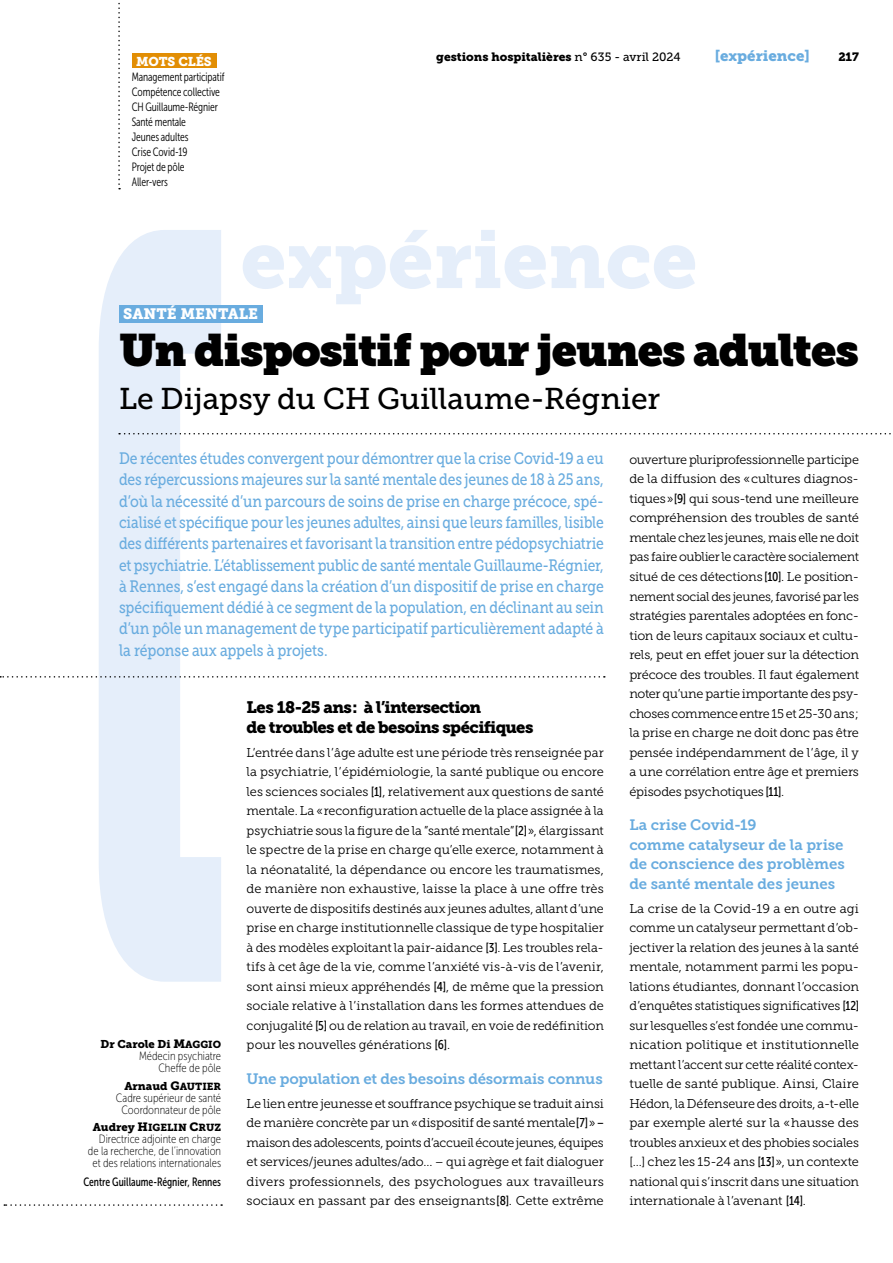
<style>
.page{position:relative;width:893px;height:1263px;background:#fff}
.page>*{position:absolute;margin:0;border:0;box-sizing:border-box;transform-origin:0 0}
.t1{font:81.3px "Museo Slab 900";color:#e5eefa}
.t2{font:45px "Museo Slab";letter-spacing:-.025em;color:#000}
.t3{font:30px "Museo Slab 500";color:#000}
.t4{font:16.5px/21.3px "Museo Slab 500";letter-spacing:-.01em;color:#69acdf;text-align:justify;scale:.85 1}
.t5{font:16.5px/19.5px "Museo Slab 900";letter-spacing:-.035em;color:#000}
.t6{font:15px/19.5px "Museo Slab 700";letter-spacing:-.01em;color:#69acdf}
.t7{font:15px "Museo Slab 900";color:#69acdf}
.t8{font:15px "Museo Slab 900";color:#fff}
.t9{font:12.75px/19.5px "Museo Slab 300";letter-spacing:-.005em;color:#000;text-align:justify}
.t10{font:12.75px "Museo Slab 900 SC850";letter-spacing:-.01em;color:#fff}
.t11{font:12px/12px "Museo Sans Cond 100";color:#000;text-align:right}
.t12{font:12px/15px "Museo Sans Cond 300";letter-spacing:-.01em;color:#000;scale:.9 1}
.t13{font:12px "Museo Slab 900";color:#000}
.t14{font:12px "Museo Sans Cond 500";color:#000;scale:.9 1}
.t15{font:11.25px "Museo Slab 900";color:#000}
.t16{font:10.2px "Museo Slab 900 SC850";color:#000}
.s1{font-family:"Museo Slab 500"}
.s2{font-family:"Museo Sans Cond 500"}
.s3{font-family:"Museo Slab 900 SC850";font-size:12px}
.s4{font-family:"Museo Slab 900 SC850";font-size:10.2px}
.s5{font-family:"Museo Slab 900";font-size:11.25px}
.s6{font-size:12px}
</style>
<div class="page">
<svg style="left:99px;top:230px;width:122px;height:752px;fill:#e5eefa"></svg>
<div style="left:132px;top:54px;width:84px;height:14px;background:#e28e04"></div>
<svg style="left:118px;top:2px;width:2px;height:187px"></svg>
<div style="left:119px;top:305px;width:143px;height:17px;background:#69acdf"></div>
<svg style="left:119px;top:433px;width:772px;height:1px"></svg>
<svg style="left:0;top:676px;width:605px;height:2px"></svg>
<svg style="left:4px;top:1204px;width:218px;height:2px"></svg>
<p class="t10" style="left:136px;top:54px;width:77px">MOTS CLÉS</p>
<p class="t13" style="left:436px;top:50px;width:246px">gestions hospitalières <span class="s1">n° 635 - avril 2024</span></p>
<p class="t7" style="left:715px;top:47px;width:97px">[expérience]</p>
<p class="t13" style="left:838px;top:50px;width:22px">217</p>
<p class="t12" style="left:132px;top:69px;width:105px">Management participatif<br>Compétence collective<br>CH Guillaume-Régnier<br>Santé mentale<br>Jeunes adultes<br>Crise Covid-19<br>Projet de pôle<br>Aller-vers</p>
<h1 class="t1" style="left:241px;top:212px;width:458px">expérience</h1>
<p class="t8" style="left:123px;top:305px;width:136px">SANTÉ MENTALE</p>
<h2 class="t2" style="left:119px;top:324px;width:741px">Un dispositif pour jeunes adultes</h2>
<h3 class="t3" style="left:119px;top:382px;width:543px">Le Dijapsy du CH Guillaume-Régnier</h3>
<p class="t4" style="left:119px;top:448px;width:572px">De récentes études convergent pour démontrer que la crise Covid-19 a eu des répercussions majeures sur la santé mentale des jeunes de 18 à 25 ans, d’où la nécessité d’un parcours de soins de prise en charge précoce, spé&shy;cialisé et spécifique pour les jeunes adultes, ainsi que leurs familles, lisible des différents partenaires et favorisant la transition entre pédopsychiatrie et psychiatrie. L’établissement public de santé mentale Guillaume-Régnier, à Rennes, s’est engagé dans la création d’un dispositif de prise en charge spécifiquement dédié à ce segment de la population, en déclinant au sein d’un pôle un management de type participatif particulièrement adapté à la réponse aux appels à projets.</p>
<p class="t9" style="left:629px;top:450px;width:231px">ouverture pluriprofessionnelle participe de la diffusion des «cultures diagnos&shy;tiques»<span class="s2">[9]</span> qui sous-tend une meilleure compréhension des troubles de santé mentale chez les jeunes, mais elle ne doit pas faire oublier le caractère socialement situé de ces détections <span class="s2">[10]</span>. Le position&shy;nement social des jeunes, favorisé par les stratégies parentales adoptées en fonc&shy;tion de leurs capitaux sociaux et cultu&shy;rels, peut en effet jouer sur la détection précoce des troubles. Il faut également noter qu’une partie importante des psy&shy;choses commence entre 15 et 25-30 ans; la prise en charge ne doit donc pas être pensée indépendamment de l’âge, il y a une corrélation entre âge et premiers épisodes psychotiques <span class="s2">[11]</span>.</p>
<p class="t6" style="left:629px;top:815px;width:217px">La crise Covid-19<br>comme catalyseur de la prise de conscience des problèmes de santé mentale des jeunes</p>
<p class="t9" style="left:629px;top:898px;width:231px">La crise de la Covid-19 a en outre agi comme un catalyseur permettant d’ob&shy;jectiver la relation des jeunes à la santé mentale, notamment parmi les popu&shy;lations étudiantes, donnant l’occasion d’enquêtes statistiques significatives <span class="s2">[12] </span>sur lesquelles s’est fondée une commu&shy;nication politique et institutionnelle mettant l’accent sur cette réalité contex&shy;tuelle de santé publique. Ainsi, Claire Hédon, la Défenseure des droits, a-t-elle par exemple alerté sur la «hausse des troubles anxieux et des phobies sociales […] chez les 15-24 ans <span class="s2">[13]</span>», un contexte national qui s’inscrit dans une situation internationale à l’avenant <span class="s2">[14]</span>.</p>
<p class="t5" style="left:247px;top:698px;width:288px">Les 18-25 ans: à l’intersection<br>de troubles et de besoins spécifiques</p>
<p class="t9" style="left:247px;top:742px;width:359px">L’entrée dans l’âge adulte est une période très renseignée par la psychiatrie, l’épidémiologie, la santé publique ou encore les sciences sociales <span class="s2">[1]</span>, relativement aux questions de santé mentale. La «reconfiguration actuelle de la place assignée à la psychiatrie sous la figure de la ”santé mentale”<span class="s2">[2]</span>», élargissant le spectre de la prise en charge qu’elle exerce, notamment à la néonatalité, la dépendance ou encore les traumatismes, de manière non exhaustive, laisse la place à une offre très ouverte de dispositifs destinés aux jeunes adultes, allant d’une prise en charge institutionnelle classique de type hospitalier à des modèles exploitant la pair-aidance <span class="s2">[3]</span>. Les troubles rela&shy;tifs à cet âge de la vie, comme l’anxiété vis-à-vis de l’avenir, sont ainsi mieux appréhendés <span class="s2">[4]</span>, de même que la pression sociale relative à l’installation dans les formes attendues de conjugalité <span class="s2">[5]</span> ou de relation au travail, en voie de redéfinition pour les nouvelles générations <span class="s2">[6]</span>.</p>
<p class="t6" style="left:247px;top:1069px;width:358px">Une population et des besoins désormais connus</p>
<p class="t9" style="left:247px;top:1093px;width:359px">Le lien entre jeunesse et souffrance psychique se traduit ainsi de manière concrète par un «dispositif de santé mentale<span class="s2">[7]</span>» <span class="s2">– </span>maison des adolescents, points d’accueil écoute jeunes, équipes et services/jeunes adultes/ado… – qui agrège et fait dialoguer divers professionnels, des psychologues aux travailleurs sociaux en passant par des enseignants<span class="s2">[8]</span>. Cette extrême</p>
<p class="t15" style="left:101px;top:1037px;width:122px">Dr Carole Di <span class="s3">M</span><span class="s4">AGGIO</span></p>
<p class="t11" style="left:139px;top:1050px;width:83px">Médecin psychiatre<br>Cheffe de pôle</p>
<p class="t15" style="left:124px;top:1079px;width:98px">Arnaud <span class="s3">G</span><span class="s4">AUTIER</span></p>
<p class="t11" style="left:116px;top:1091px;width:107px;text-align:center">Cadre supérieur de santé<br>Coordonnateur de pôle</p>
<p class="t16" style="left:93px;top:1122px;width:130px"><span class="s5">Audrey</span> <span class="s6">H</span>IGELIN <span class="s6">C</span>RUZ</p>
<p class="t11" style="left:88px;top:1133px;width:135px">Directrice adjointe en charge de la recherche, de l’innovation et des relations internationales</p>
<p class="t14" style="left:83px;top:1175px;width:154px">Centre Guillaume-Régnier, Rennes</p>
</div>
